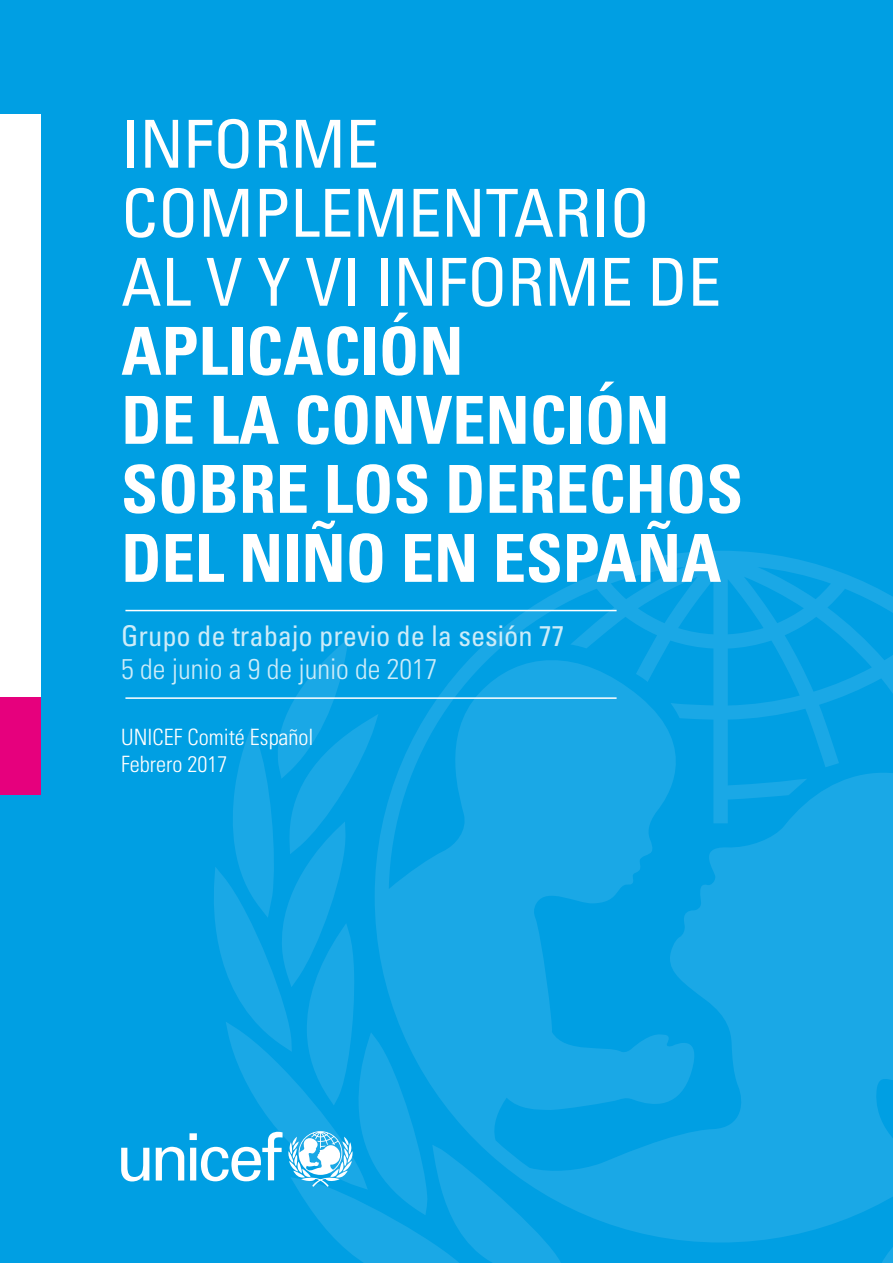
<style>
.page{position:relative;width:893px;height:1263px;background:#009fe3}
.page>*{position:absolute;margin:0;border:0;box-sizing:border-box;transform-origin:0 0}
.t1{font:700 condensed 66.3px/69px "Univers";color:#fff}
.t2{font:condensed 66.3px/69px "Univers";color:#fff}
.t3{font:condensed 28.5px "Univers";color:#ccecf9}
.t4{font:300 condensed 28.5px "Univers";color:#ccecf9}
.t5{font:300 condensed 22.5px/27px "Univers";color:#fff}
</style>
<div class="page">
<svg style="left:375px;top:551px;width:518px;height:691px;fill:#1aa8e6"></svg>
<svg style="left:878px;top:1145px;width:15px;height:118px"></svg>
<div style="left:0;top:115px;width:41px;height:608px;background:#fff"></div>
<div style="left:0;top:697px;width:41px;height:98px;background:#e6007d"></div>
<svg style="left:121px;top:1148px;width:28px;height:33px"></svg>
<svg style="left:156px;top:638px;width:409px;height:625px"></svg>
<hr style="left:125px;top:610px;width:492px;height:1px;background:#fff">
<hr style="left:125px;top:697px;width:492px;height:2px;background:#fff">
<p class="t2" style="left:121px;top:109px;width:601px">INFORME<br>COMPLEMENTARIO<br>AL V Y VI INFORME DE</p>
<p class="t1" style="left:121px;top:316px;width:623px">APLICACIÓN<br>DE LA CONVENCIÓN<br>SOBRE LOS DERECHOS<br>DEL NIÑO EN ESPAÑA</p>
<p class="t3" style="left:121px;top:618px;width:445px">Grupo de trabajo previo de la sesión 77</p>
<p class="t4" style="left:121px;top:652px;width:318px">5 de junio a 9 de junio de 2017</p>
<p class="t5" style="left:121px;top:724px;width:194px">UNICEF Comité Español<br>Febrero 2017</p>
</div>
